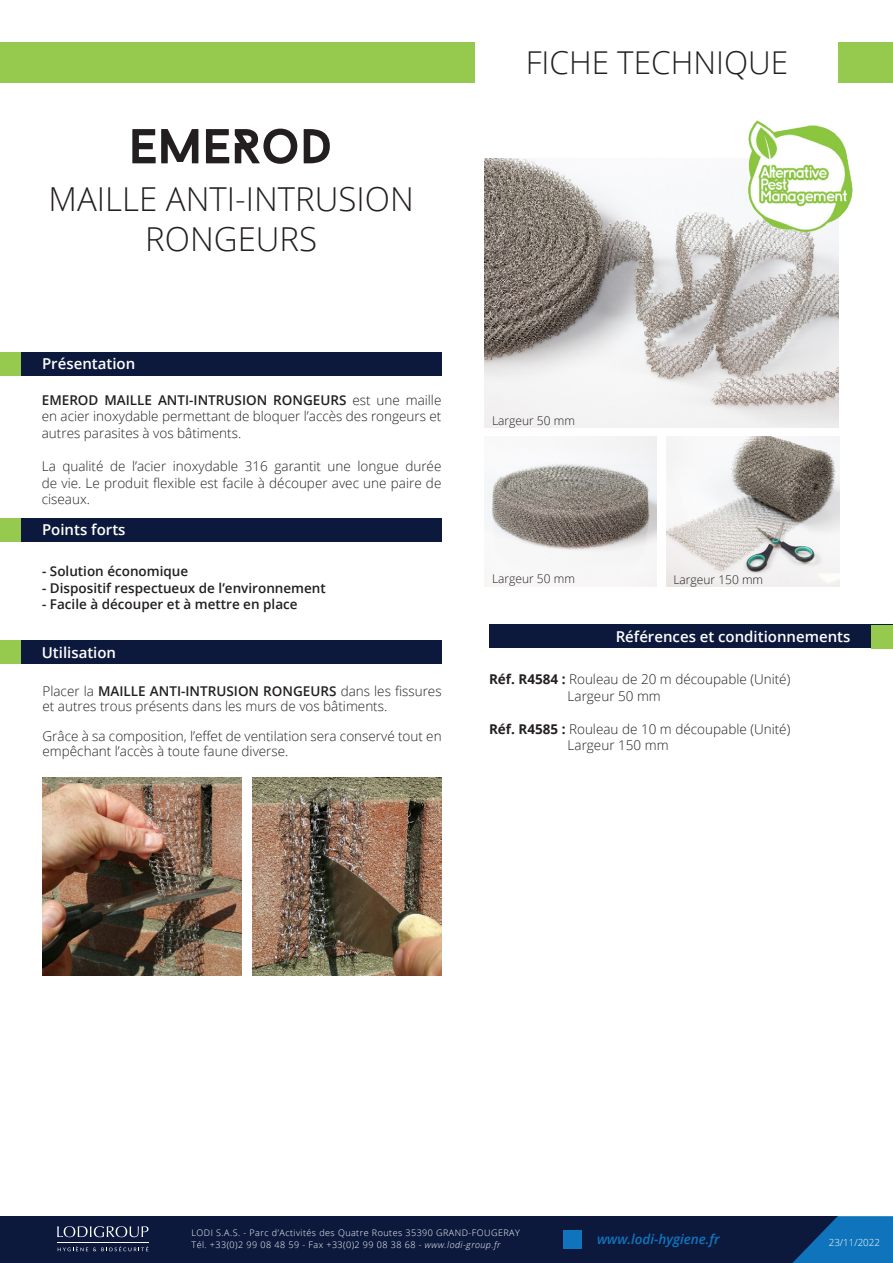
<style>
.page{position:relative;width:893px;height:1263px;background:#fff}
.page>*{position:absolute;margin:0;border:0;box-sizing:border-box;transform-origin:0 0}
.t1{font:300 33px "Open Sans";color:#231f20}
.t2{font:300 31.5px "Open Sans";color:#231f20}
.t3{font:600 15px "Open Sans";color:#fff}
.PARAGRAPHE_TEXTE{font:300 13.5px/16.5px "Open Sans";color:#231f20;text-align:justify}
.TEXTE_COURANT{font:300 13.5px "Open Sans";color:#231f20}
.PARAGRAPHE_TEXTE-2{font:600 13.5px "Open Sans";color:#231f20}
.t4{font:italic 600 13.5px "Open Sans";color:#1074bc}
.t5{font:300 12px "Open Sans";color:#231f20}
.t6{font:300 9.75px "Open Sans";color:#fff}
.t7{font:300 9px "Open Sans";letter-spacing:.05em;color:#fff}
.s1{font-weight:600}
.s2{font-weight:700}
.s3{font-style:italic}
</style>
<div class="page">
<div style="left:0;top:1216px;width:838px;height:47px;background:#0c193d"></div>
<svg style="left:792px;top:1216px;width:101px;height:47px"></svg>
<svg style="left:57px;top:1226px;width:91px;height:11px"></svg>
<svg style="left:58px;top:1246px;width:90px;height:5px"></svg>
<hr style="left:57px;top:1242px;width:91px;height:1px;background:#fff">
<div style="left:563px;top:1230px;width:19px;height:19px;background:#1074bc"></div>
<div style="left:0;top:42px;width:475px;height:41px;background:#96ca4e"></div>
<div style="left:839px;top:42px;width:54px;height:41px;background:#96ca4e"></div>
<div style="left:0;top:352px;width:442px;height:24px;background:#0c193d"></div>
<div style="left:0;top:352px;width:21px;height:24px;background:#96ca4e"></div>
<div style="left:0;top:641px;width:441px;height:23px;background:#0c193d"></div>
<div style="left:0;top:641px;width:21px;height:23px;background:#96ca4e"></div>
<div style="left:0;top:518px;width:442px;height:24px;background:#0c193d"></div>
<div style="left:0;top:518px;width:21px;height:24px;background:#96ca4e"></div>
<div style="left:489px;top:625px;width:404px;height:23px;background:#0c193d"></div>
<div style="left:872px;top:625px;width:21px;height:23px;background:#96ca4e"></div>
<img style="left:485px;top:159px;width:354px;height:268px">
<img style="left:667px;top:437px;width:172px;height:150px">
<img style="left:485px;top:437px;width:172px;height:150px">
<img style="left:738px;top:120px;width:115px;height:116px">
<img style="left:42px;top:777px;width:200px;height:198px">
<img style="left:252px;top:777px;width:190px;height:198px">
<svg style="left:132px;top:129px;width:198px;height:35px"></svg>
<p class="t1" style="left:49px;top:177px;width:367px">MAILLE ANTI-INTRUSION</p>
<p class="t1" style="left:145px;top:216px;width:173px">RONGEURS</p>
<p class="t3" style="left:42px;top:354px;width:95px">Présentation</p>
<p class="PARAGRAPHE_TEXTE" style="left:42px;top:391px;width:401px"><span class="s1">EMEROD MAILLE ANTI-INTRUSION RONGEURS</span> est une maille en acier inoxydable permettant de bloquer l’accès des rongeurs et autres parasites à vos bâtiments.</p>
<p class="PARAGRAPHE_TEXTE" style="left:42px;top:457px;width:401px">La qualité de l’acier inoxydable 316 garantit une longue durée de vie. Le produit flexible est facile à découper avec une paire de ciseaux.</p>
<p class="t3" style="left:42px;top:520px;width:85px">Points forts</p>
<p class="PARAGRAPHE_TEXTE-2" style="left:42px;top:562px;width:148px">- Solution économique</p>
<p class="PARAGRAPHE_TEXTE-2" style="left:42px;top:578px;width:285px">- Dispositif respectueux de l’environnement</p>
<p class="PARAGRAPHE_TEXTE-2" style="left:42px;top:595px;width:257px">- Facile à découper et à mettre en place</p>
<p class="t3" style="left:42px;top:642px;width:76px">Utilisation</p>
<p class="PARAGRAPHE_TEXTE" style="left:43px;top:683px;width:401px;line-height:15px">Placer la <span class="s1">MAILLE ANTI-INTRUSION RONGEURS</span> dans les fissures et autres trous présents dans les murs de vos bâtiments.</p>
<p class="PARAGRAPHE_TEXTE" style="left:43px;top:728px;width:401px;line-height:15px">Grâce à sa composition, l’effet de ventilation sera conservé tout en empêchant l’accès à toute faune diverse.</p>
<p class="t2" style="left:526px;top:41px;width:264px">FICHE TECHNIQUE</p>
<p class="t5" style="left:492px;top:412px;width:84px">Largeur 50 mm</p>
<p class="t5" style="left:492px;top:570px;width:84px">Largeur 50 mm</p>
<p class="t5" style="left:673px;top:572px;width:91px">Largeur 150 mm</p>
<p class="t3" style="left:616px;top:626px;width:236px">Références et conditionnements</p>
<p class="TEXTE_COURANT" style="left:489px;top:670px;width:303px"><span class="s2">Réf. R4584 :</span> Rouleau de 20 m découpable (Unité)</p>
<p class="TEXTE_COURANT" style="left:568px;top:686px;width:95px">Largeur 50 mm</p>
<p class="TEXTE_COURANT" style="left:489px;top:719px;width:303px"><span class="s2">Réf. R4585 :</span> Rouleau de 10 m découpable (Unité)</p>
<p class="TEXTE_COURANT" style="left:568px;top:736px;width:103px">Largeur 150 mm</p>
<p class="t7" style="left:192px;top:1227px;width:330px">LODI S.A.S. - Parc d’Activités des Quatre Routes 35390 GRAND-FOUGERAY</p>
<p class="t7" style="left:192px;top:1239px;width:310px">Tél. +33(0)2 99 08 48 59 - Fax +33(0)2 99 08 38 68 - <span class="s3">www.lodi-group.fr</span></p>
<p class="t4" style="left:597px;top:1230px;width:124px">www.lodi-hygiene.fr</p>
<p class="t6" style="left:829px;top:1236px;width:53px">23/11/2022</p>
</div>
